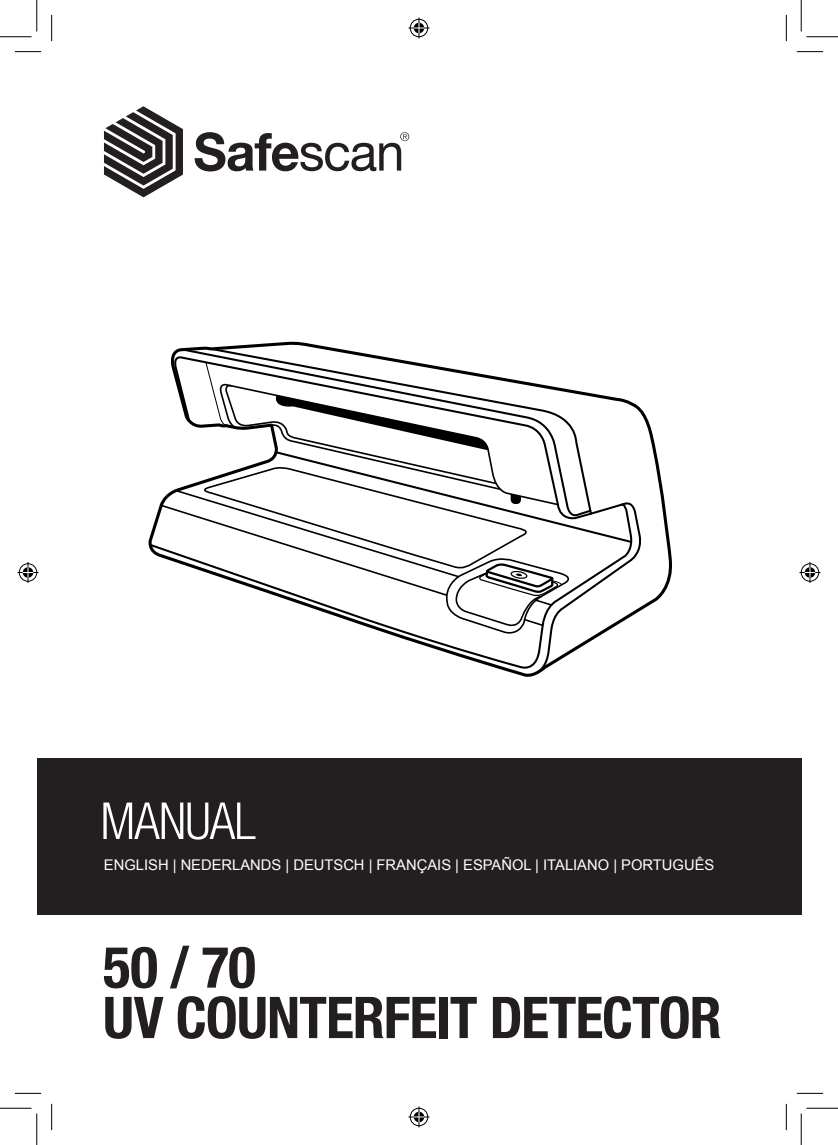
<style>
.page{position:relative;width:838px;height:1145px;background:#fff}
.page>*{position:absolute;margin:0;border:0;box-sizing:border-box;transform-origin:0 0}
.t1{font:700 condensed 57.57px/50.4px "Helvetica Neue LT Std";letter-spacing:-.015em;color:#231f20}
.t2{font:300 condensed 51.1px "Helvetica Neue LT Std";letter-spacing:-.02em;color:#fff}
.t3{font:14.7px "Arial";color:#fff}
</style>
<div class="page">
<div style="left:37px;top:758px;width:764px;height:157px;background:#231f20"></div>
<svg style="left:194px;top:132px;width:215px;height:39px"></svg>
<svg style="left:104px;top:106px;width:79px;height:91px"></svg>
<svg style="left:171px;top:343px;width:502px;height:334px"></svg>
<svg style="left:209px;top:347px;width:433px;height:327px"></svg>
<svg style="left:148px;top:507px;width:485px;height:166px"></svg>
<svg style="left:181px;top:347px;width:411px;height:14px"></svg>
<svg style="left:159px;top:361px;width:474px;height:275px"></svg>
<svg style="left:15px;top:51px;width:26px;height:1px"></svg>
<svg style="left:796px;top:51px;width:27px;height:1px"></svg>
<svg style="left:15px;top:1093px;width:26px;height:1px"></svg>
<svg style="left:796px;top:1093px;width:27px;height:1px"></svg>
<svg style="left:51px;top:15px;width:1px;height:26px"></svg>
<svg style="left:51px;top:1104px;width:1px;height:26px"></svg>
<svg style="left:786px;top:15px;width:1px;height:26px"></svg>
<svg style="left:786px;top:1104px;width:1px;height:26px"></svg>
<hr style="left:0;top:36px;width:32px;height:1px;background:#000">
<hr style="left:806px;top:36px;width:31px;height:1px;background:#000">
<hr style="left:0;top:1108px;width:32px;height:1px;background:#000">
<hr style="left:806px;top:1108px;width:31px;height:1px;background:#000">
<hr style="left:36px;top:0;width:1px;height:31px;background:#000">
<hr style="left:36px;top:1113px;width:1px;height:32px;background:#000">
<hr style="left:800px;top:0;width:1px;height:31px;background:#000">
<hr style="left:800px;top:1113px;width:1px;height:32px;background:#000">
<svg style="left:408px;top:18px;width:21px;height:21px"></svg>
<svg style="left:408px;top:1106px;width:21px;height:21px"></svg>
<svg style="left:18px;top:562px;width:21px;height:21px"></svg>
<svg style="left:799px;top:562px;width:21px;height:21px"></svg>
<h2 class="t2" style="left:100px;top:792px;width:157px">MANUAL</h2>
<p class="t3" style="left:104px;top:855px;width:611px">ENGLISH | NEDERLANDS | DEUTSCH | FRANÇAIS | ESPAÑOL | ITALIANO | PORTUGUÊS</p>
<h1 class="t1" style="left:103px;top:941px;width:620px">50 / 70<br>UV COUNTERFEIT DETECTOR</h1>
</div>
